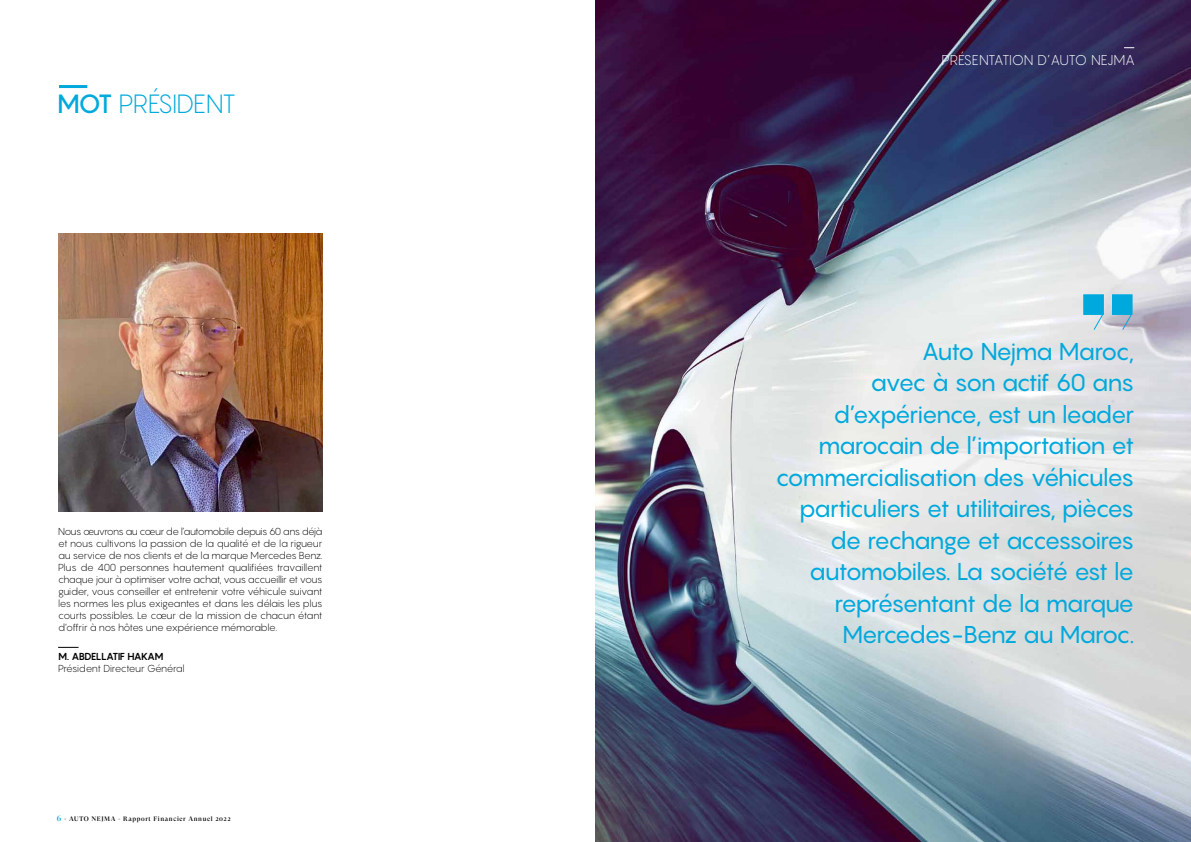
<style>
.page{position:relative;width:1191px;height:842px;background:#fff}
.page>*{position:absolute;margin:0;border:0;box-sizing:border-box;transform-origin:0 0}
.t1{font:300 26px "Pangram";letter-spacing:-.035em;color:#00a9dd}
.t2{font:24px/31.5px "Pangram";letter-spacing:-.07em;color:#00a9dd;text-align:right}
.t3{font:300 14px "Pangram";letter-spacing:-.015em;color:#fff}
.t4{font:300 10px/12px "Pangram";letter-spacing:-.045em;color:#000;text-align:justify}
.t5{font:700 10px "Pangram";letter-spacing:-.065em;color:#000}
.t6{font:500 6.5px "GT Super Display";letter-spacing:.1em;color:#000}
.s1{font-weight:500}
.s2{font-size:8.1px;color:#00a9dd}
</style>
<div class="page">
<img style="left:596px;top:0;width:595px;height:842px">
<hr style="left:59px;top:85px;width:28px;height:3px;background:#00a9dd">
<img style="left:58px;top:233px;width:264px;height:278px">
<svg style="left:58px;top:647px;width:21px;height:1px"></svg>
<div style="left:1083px;top:294px;width:20px;height:21px;background:#00a9dd;border:1px solid #00a9dd"></div>
<div style="left:1112px;top:294px;width:20px;height:21px;background:#00a9dd;border:1px solid #00a9dd"></div>
<svg style="left:1092px;top:313px;width:41px;height:18px"></svg>
<h1 class="t1" style="left:57px;top:87px;width:181px"><span class="s1">MOT</span> PRÉSIDENT</h1>
<p class="t4" style="left:58px;top:525px;width:266px">Nous œuvrons au cœur de l’automobile depuis 60 ans déjà et nous cultivons la passion de la qualité et de la rigueur au service de nos clients et de la marque Mercedes Benz.<br>Plus de 400 personnes hautement qualifiées travaillent chaque jour à optimiser votre achat, vous accueillir et vous guider, vous conseiller et entretenir votre véhicule suivant les normes les plus exigeantes et dans les délais les plus courts possibles. Le cœur de la mission de chacun étant d’offrir à nos hôtes une expérience mémorable.</p>
<p class="t5" style="left:58px;top:650px;width:107px">M. ABDELLATIF HAKAM</p>
<p class="t4" style="left:58px;top:663px;width:128px">Président Directeur Général</p>
<p class="t6" style="left:57px;top:816px;width:175px"><span class="s2">6</span> - AUTO NEJMA - Rapport Financier Annuel 2022</p>
<h3 class="t3" style="left:941px;top:51px;width:195px">PRÉSENTATION D’AUTO NEJMA</h3>
<p class="t2" style="left:775px;top:335px;width:360px">Auto Nejma Maroc,<br>avec à son actif 60 ans d’expérience, est un leader marocain de l’importation et commercialisation des véhicules particuliers et utilitaires, pièces de rechange et accessoires automobiles. La société est le représentant de la marque<br>Mercedes-Benz au Maroc.</p>
</div>
